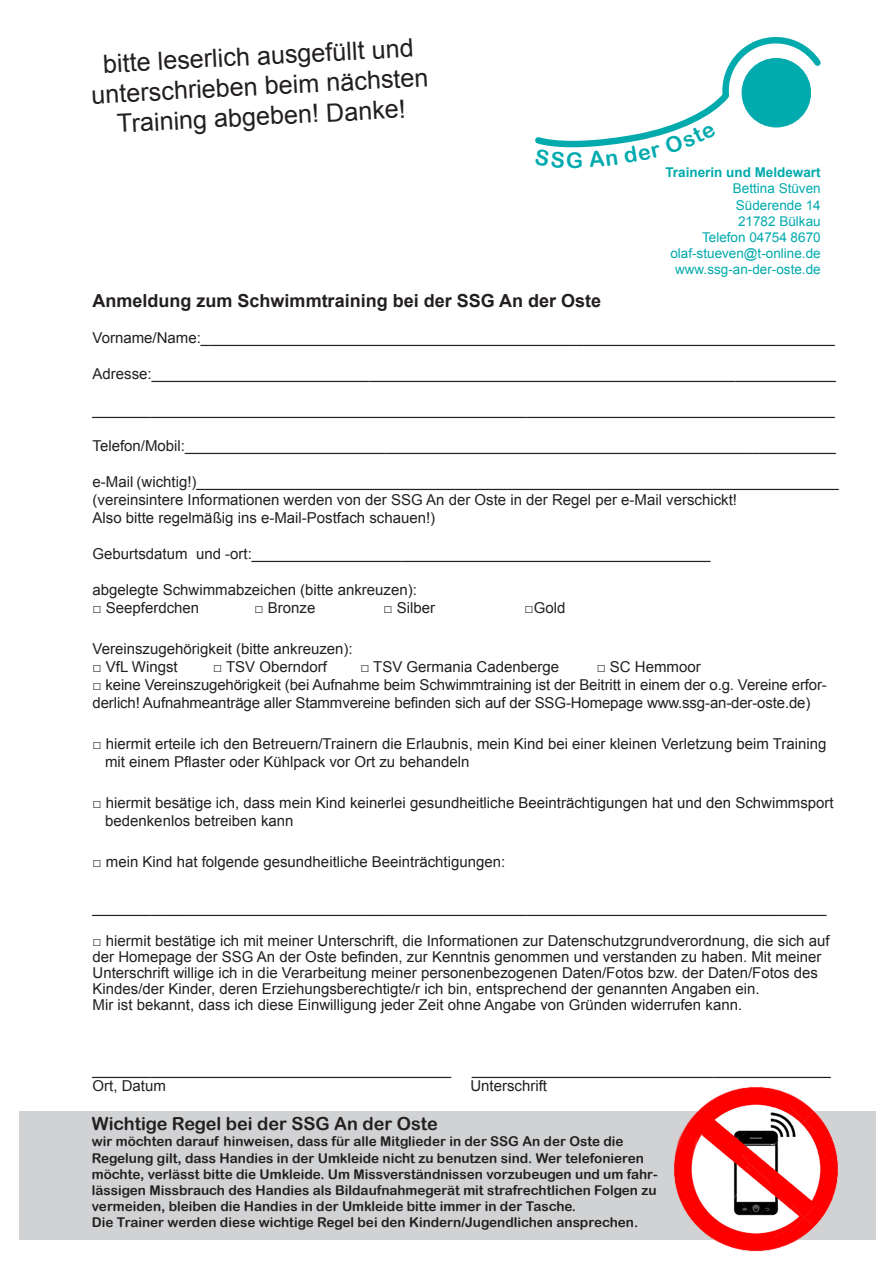
<style>
.page{position:relative;width:893px;height:1263px;background:#fff}
.page>*{position:absolute;margin:0;border:0;box-sizing:border-box;transform-origin:0 0}
.t1{font:25.2px "Arial";color:#231f20}
.t2{font:21.45px "Arial Rounded MT Bold";color:#00aaad}
.t3{font:700 18px "Arial";color:#231f20}
.t4{font:18px "Arial Rounded MT Bold";color:#231f20}
.t5{font:15px/16.2px "Arial";color:#231f20}
.t6{font:13.5px/16.2px "Arial Rounded MT Bold";color:#231f20}
.t7{font:13.5px "Arial";color:#00aaad}
.t8{font:700 13.5px "Arial";color:#00aaad}
</style>
<div class="page">
<div style="left:20px;top:1110px;width:856px;height:129px;background:#d1d2d4"></div>
<img style="left:672px;top:1086px;width:168px;height:166px">
<svg style="left:535px;top:37px;width:286px;height:111px"></svg>
<p class="t1" style="left:102px;top:47px;width:312px;rotate:-3deg">bitte leserlich ausgefüllt und</p>
<p class="t1" style="left:90px;top:78px;width:339px;rotate:-3deg">unterschrieben beim nächsten</p>
<p class="t1" style="left:116px;top:107px;width:291px;rotate:-3deg">Training abgeben! Danke!</p>
<p class="t2" style="left:566px;top:147px;width:19px">G</p>
<p class="t8" style="left:665px;top:163px;width:157px">Trainerin und Meldewart</p>
<p class="t7" style="left:733px;top:180px;width:89px">Bettina Stüven</p>
<p class="t7" style="left:736px;top:196px;width:86px">Süderende 14</p>
<p class="t7" style="left:738px;top:212px;width:84px">21782 Bülkau</p>
<p class="t7" style="left:702px;top:228px;width:120px">Telefon 04754 8670</p>
<p class="t7" style="left:670px;top:245px;width:152px">olaf-stueven@t-online.de</p>
<p class="t7" style="left:675px;top:261px;width:147px">www.ssg-an-der-oste.de</p>
<p class="t3" style="left:93px;top:288px;width:510px">Anmeldung zum Schwimmtraining bei der SSG An der Oste</p>
<p class="t5" style="left:93px;top:329px;width:744px">Vorname/Name:____________________________________________________________________________</p>
<p class="t5" style="left:93px;top:365px;width:745px">Adresse:__________________________________________________________________________________</p>
<p class="t5" style="left:93px;top:401px;width:744px">_________________________________________________________________________________________</p>
<p class="t5" style="left:93px;top:437px;width:745px">Telefon/Mobil:______________________________________________________________________________</p>
<p class="t5" style="left:93px;top:473px;width:748px">e-Mail (wichtig!)_____________________________________________________________________________</p>
<p class="t5" style="left:93px;top:491px;width:646px">(vereinsintere Informationen werden von der SSG An der Oste in der Regel per e-Mail verschickt!</p>
<p class="t5" style="left:93px;top:509px;width:344px">Also bitte regelmäßig ins e-Mail-Postfach schauen!)</p>
<p class="t5" style="left:93px;top:545px;width:619px">Geburtsdatum und -ort:_______________________________________________________</p>
<p class="t5" style="left:93px;top:581px;width:326px">abgelegte Schwimmabzeichen (bitte ankreuzen):</p>
<p class="t5" style="left:93px;top:599px;width:108px">□ Seepferdchen</p>
<p class="t5" style="left:255px;top:599px;width:62px">□ Bronze</p>
<p class="t5" style="left:383px;top:599px;width:53px">□ Silber</p>
<p class="t5" style="left:525px;top:599px;width:42px">□Gold</p>
<p class="t5" style="left:93px;top:640px;width:262px">Vereinszugehörigkeit (bitte ankreuzen):</p>
<p class="t5" style="left:93px;top:658px;width:87px">□ VfL Wingst</p>
<p class="t5" style="left:213px;top:658px;width:115px">□ TSV Oberndorf</p>
<p class="t5" style="left:360px;top:658px;width:200px">□ TSV Germania Cadenberge</p>
<p class="t5" style="left:597px;top:658px;width:106px">□ SC Hemmoor</p>
<p class="t5" style="left:93px;top:675px;width:736px;line-height:18px">□ keine Vereinszugehörigkeit (bei Aufnahme beim Schwimmtraining ist der Beitritt in einem der o.g. Vereine erfor&shy;derlich! Aufnahmeanträge aller Stammvereine befinden sich auf der SSG-Homepage www.ssg-an-der-oste.de)</p>
<p class="t5" style="left:93px;top:735px;width:735px">□ hiermit erteile ich den Betreuern/Trainern die Erlaubnis, mein Kind bei einer kleinen Verletzung beim Training</p>
<p class="t5" style="left:105px;top:753px;width:366px">mit einem Pflaster oder Kühlpack vor Ort zu behandeln</p>
<p class="t5" style="left:93px;top:795px;width:743px">□ hiermit besätige ich, dass mein Kind keinerlei gesundheitliche Beeinträchtigungen hat und den Schwimmsport</p>
<p class="t5" style="left:105px;top:813px;width:190px">bedenkenlos betreiben kann</p>
<p class="t5" style="left:93px;top:854px;width:414px">□ mein Kind hat folgende gesundheitliche Beeinträchtigungen:</p>
<p class="t5" style="left:93px;top:900px;width:735px">________________________________________________________________________________________</p>
<p class="t5" style="left:93px;top:932px;width:738px">□ hiermit bestätige ich mit meiner Unterschrift, die Informationen zur Datenschutzgrundverordnung, die sich auf der Homepage der SSG An der Oste befinden, zur Kenntnis genommen und verstanden zu haben. Mit meiner Unterschrift willige ich in die Verarbeitung meiner personenbezogenen Daten/Fotos bzw. der Daten/Fotos des Kindes/der Kinder, deren Erziehungsberechtigte/r ich bin, entsprechend der genannten Angaben ein.</p>
<p class="t5" style="left:93px;top:997px;width:651px">Mir ist bekannt, dass ich diese Einwilligung jeder Zeit ohne Angabe von Gründen widerrufen kann.</p>
<p class="t5" style="left:93px;top:1062px;width:360px">___________________________________________</p>
<p class="t5" style="left:472px;top:1062px;width:360px">___________________________________________</p>
<p class="t5" style="left:93px;top:1078px;width:75px">Ort, Datum</p>
<p class="t5" style="left:470px;top:1078px;width:78px">Unterschrift</p>
<p class="t4" style="left:92px;top:1113px;width:348px">Wichtige Regel bei der SSG An der Oste</p>
<p class="t6" style="left:92px;top:1133px;width:567px">wir möchten darauf hinweisen, dass für alle Mitglieder in der SSG An der Oste die Regelung gilt, dass Handies in der Umkleide nicht zu benutzen sind. Wer telefonieren möchte, verlässt bitte die Umkleide. Um Missverständnissen vorzubeugen und um fahr&shy;lässigen Missbrauch des Handies als Bildaufnahmegerät mit strafrechtlichen Folgen zu vermeiden, bleiben die Handies in der Umkleide bitte immer in der Tasche.</p>
<p class="t6" style="left:92px;top:1214px;width:548px">Die Trainer werden diese wichtige Regel bei den Kindern/Jugendlichen ansprechen.</p>
</div>
